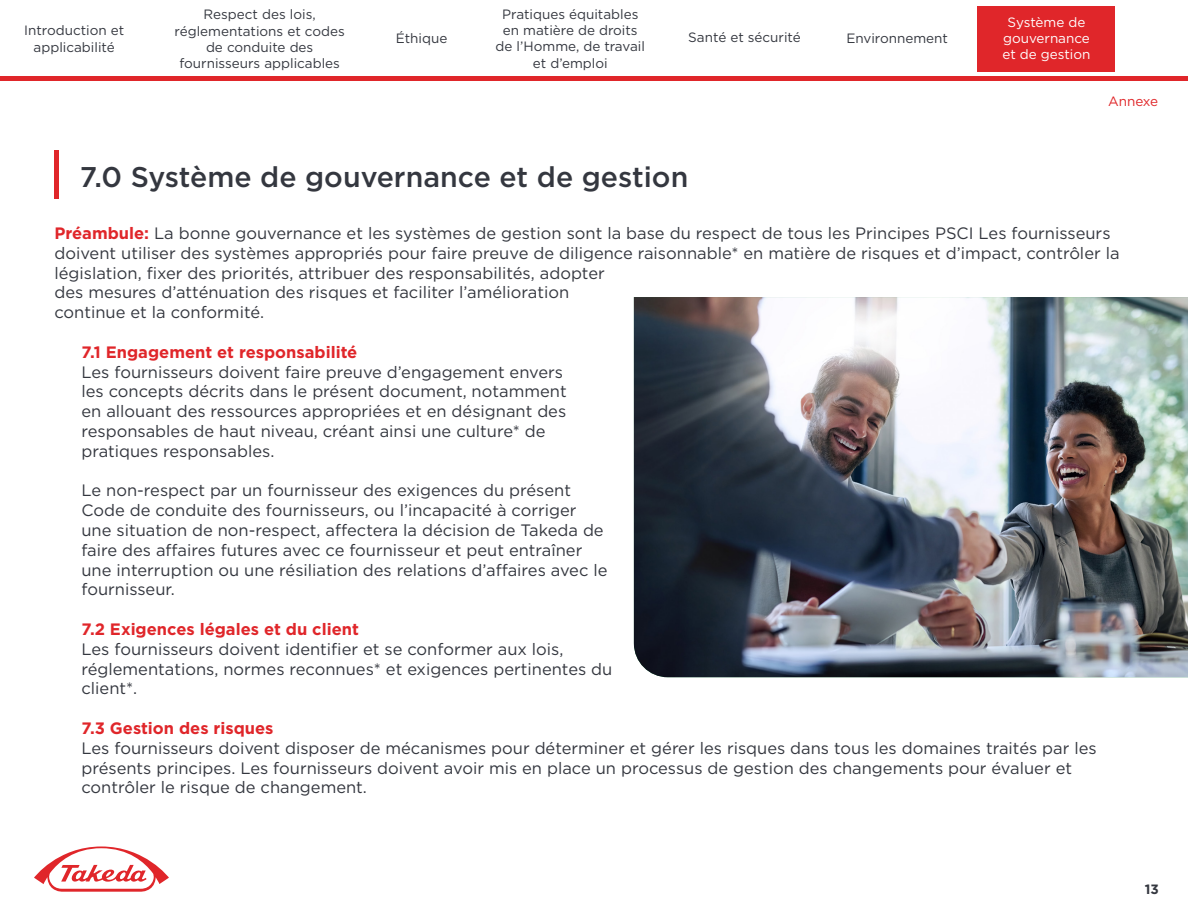
<style>
.page{position:relative;width:1188px;height:918px;background:#fff}
.page>*{position:absolute;margin:0;border:0;box-sizing:border-box;transform-origin:0 0}
.t1{font:500 28.5px "Gotham";color:#34373f}
.t2{font:16.5px/19.8px "Gotham";color:#34373f}
.t3{font:700 16.5px "Gotham";color:#e0262a}
.t4{font:13.5px/16.2px "Gotham";color:#34373f;text-align:center}
.t5{font:13.5px/16.2px "Gotham";color:#fff;text-align:center}
.t6{font:13.5px "Gotham";color:#e02629}
.t7{font:700 13.5px "Gotham";color:#34373f}
.s1{font-weight:700;color:#e0262a}
</style>
<div class="page">
<div style="left:977px;top:6px;width:138px;height:65px;background:#e0262a"></div>
<svg style="left:34px;top:846px;width:135px;height:46px"></svg>
<hr style="left:0;top:77px;width:1188px;height:4px;background:#e0262a">
<img style="left:634px;top:297px;width:554px;height:380px">
<div style="left:54px;top:150px;width:5px;height:48px;background:#e0262a"></div>
<p class="t4" style="left:24px;top:22px;width:102px">Introduction et applicabilité</p>
<p class="t4" style="left:175px;top:6px;width:172px">Respect des lois, réglementations et codes de conduite des fournisseurs applicables</p>
<p class="t4" style="left:496px;top:6px;width:151px">Pratiques équitables en matière de droits de l’Homme, de travail et d’emploi</p>
<p class="t4" style="left:396px;top:30px;width:53px">Éthique</p>
<p class="t4" style="left:688px;top:29px;width:114px">Santé et sécurité</p>
<p class="t4" style="left:846px;top:30px;width:103px">Environnement</p>
<h1 class="t1" style="left:80px;top:158px;width:610px">7.0 Système de gouvernance et de gestion</h1>
<p class="t5" style="left:1002px;top:13px;width:90px">Système de gouvernance et de gestion</p>
<p class="t6" style="left:1108px;top:92px;width:52px">Annexe</p>
<p class="t2" style="left:54px;top:223px;width:1067px"><span class="s1">Préambule:</span> La bonne gouvernance et les systèmes de gestion sont la base du respect de tous les Principes PSCI Les fournisseurs doivent utiliser des systèmes appropriés pour faire preuve de diligence raisonnable* en matière de risques et d’impact, contrôler la législation, fixer des priorités, attribuer des responsabilités, adopter<br>des mesures d’atténuation des risques et faciliter l’amélioration<br>continue et la conformité.</p>
<p class="t3" style="left:81px;top:341px;width:277px">7.1 Engagement et responsabilité</p>
<p class="t2" style="left:81px;top:361px;width:487px">Les fournisseurs doivent faire preuve d’engagement envers les concepts décrits dans le présent document, notamment en allouant des ressources appropriées et en désignant des responsables de haut niveau, créant ainsi une culture* de pratiques responsables.</p>
<p class="t2" style="left:81px;top:480px;width:528px">Le non-respect par un fournisseur des exigences du présent Code de conduite des fournisseurs, ou l’incapacité à corriger une situation de non-respect, affectera la décision de Takeda de faire des affaires futures avec ce fournisseur et peut entraîner une interruption ou une résiliation des relations d’affaires avec le fournisseur.</p>
<p class="t3" style="left:81px;top:618px;width:279px">7.2 Exigences légales et du client</p>
<p class="t2" style="left:81px;top:639px;width:532px">Les fournisseurs doivent identifier et se conformer aux lois, réglementations, normes reconnues* et exigences pertinentes du client*.</p>
<p class="t3" style="left:81px;top:717px;width:194px">7.3 Gestion des risques</p>
<p class="t2" style="left:81px;top:738px;width:1017px">Les fournisseurs doivent disposer de mécanismes pour déterminer et gérer les risques dans tous les domaines traités par les présents principes. Les fournisseurs doivent avoir mis en place un processus de gestion des changements pour évaluer et contrôler le risque de changement.</p>
<p class="t7" style="left:1145px;top:880px;width:16px">13</p>
</div>
